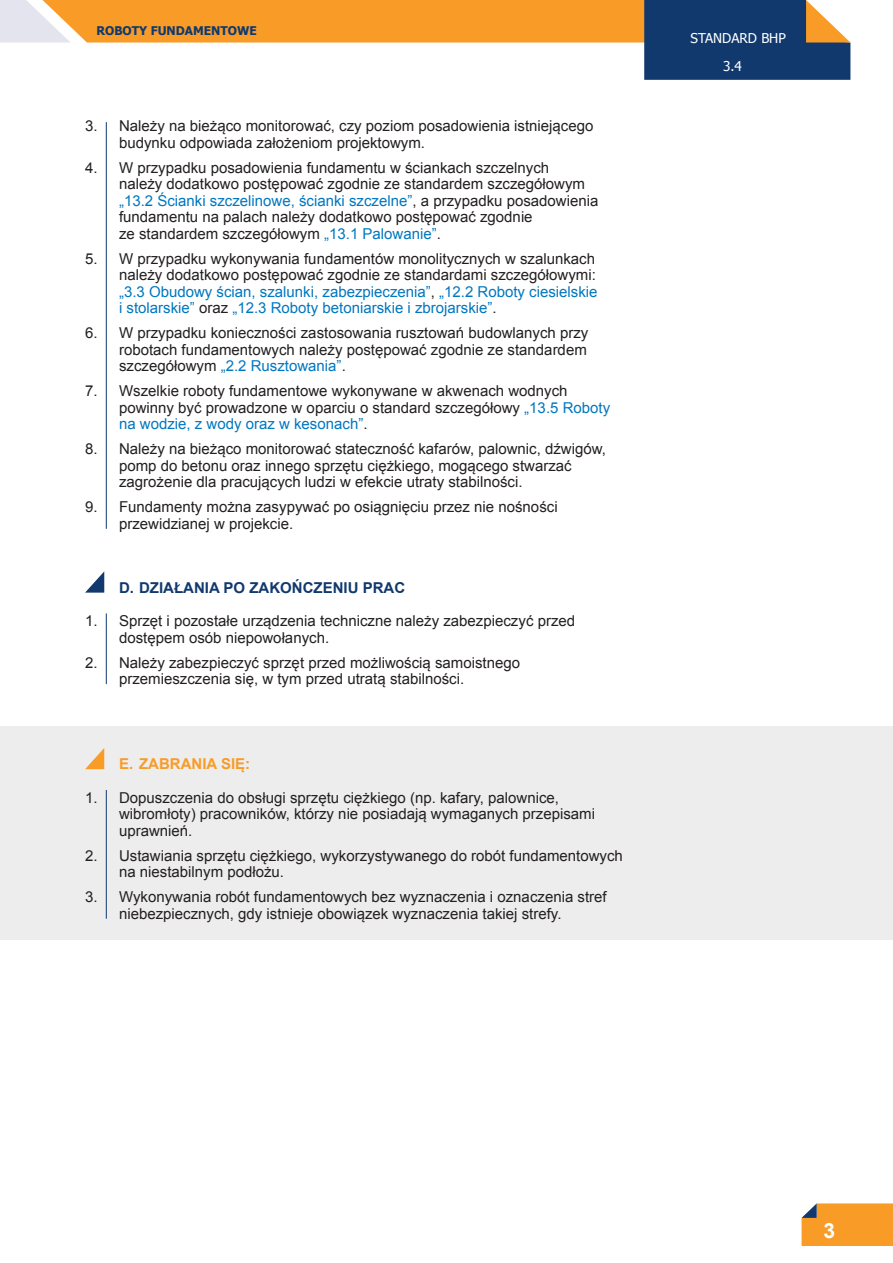
<style>
.page{position:relative;width:893px;height:1263px;background:#fff}
.page>*{position:absolute;margin:0;border:0;box-sizing:border-box;transform-origin:0 0}
.tekst{font:700 21px "Arial";color:#fff}
.Tekst_numerowany{font:15px/16.5px "Arial";color:#231f20}
.Tytulik{font:700 15px "Arial";color:#11396e}
.Tytulik-2{font:700 15px "Arial";color:#f89c27}
.t1{font:13.5px "Tahoma";color:#fff}
.t2{font:700 12px "Tahoma";color:#11396e}
.s1{color:#0077c0}
</style>
<div class="page">
<svg style="left:801px;top:1203px;width:92px;height:43px;background:#f19d32"></svg>
<svg style="left:0;top:0;width:850px;height:80px"></svg>
<hr style="left:106px;top:122px;width:1px;height:407px;background:#11396e">
<svg style="left:85px;top:571px;width:19px;height:22px"></svg>
<hr style="left:106px;top:613px;width:1px;height:71px;background:#11396e">
<div style="left:0;top:727px;width:893px;height:213px;background:#ededee"></div>
<svg style="left:85px;top:748px;width:19px;height:21px"></svg>
<hr style="left:106px;top:790px;width:1px;height:129px;background:#11396e">
<p class="t2" style="left:96px;top:23px;width:162px">ROBOTY FUNDAMENTOWE</p>
<p class="Tekst_numerowany" style="left:119px;top:118px;width:476px;text-indent:-34px">3. Należy na bieżąco monitorować, czy poziom posadowienia istniejącego budynku odpowiada założeniom projektowym.</p>
<p class="Tekst_numerowany" style="left:119px;top:159px;width:481px;text-indent:-34px">4. W przypadku posadowienia fundamentu w ściankach szczelnych<br>należy dodatkowo postępować zgodnie ze standardem szczegółowym <span class="s1">„13.2 Ścianki szczelinowe, ścianki szczelne”</span>, a przypadku posadowienia fundamentu na palach należy dodatkowo postępować zgodnie<br>ze standardem szczegółowym <span class="s1">„13.1 Palowanie”</span>.</p>
<p class="Tekst_numerowany" style="left:119px;top:250px;width:480px;text-indent:-34px">5. W przypadku wykonywania fundamentów monolitycznych w szalunkach należy dodatkowo postępować zgodnie ze standardami szczegółowymi: <span class="s1">„3.3 Obudowy ścian, szalunki, zabezpieczenia”</span>, <span class="s1">„12.2 Roboty ciesielskie i stolarskie”</span> oraz <span class="s1">„12.3 Roboty betoniarskie i zbrojarskie”</span>.</p>
<p class="Tekst_numerowany" style="left:119px;top:325px;width:471px;text-align:justify;text-indent:-34px">6. W przypadku konieczności zastosowania rusztowań budowlanych przy robotach fundamentowych należy postępować zgodnie ze standardem szczegółowym <span class="s1">„2.2 Rusztowania”</span>.</p>
<p class="Tekst_numerowany" style="left:119px;top:383px;width:493px;text-indent:-34px">7. Wszelkie roboty fundamentowe wykonywane w akwenach wodnych powinny być prowadzone w oparciu o standard szczegółowy <span class="s1">„13.5 Roboty na wodzie, z wody oraz w kesonach”</span>.</p>
<p class="Tekst_numerowany" style="left:119px;top:441px;width:488px;text-indent:-34px">8. Należy na bieżąco monitorować stateczność kafarów, palownic, dźwigów, pomp do betonu oraz innego sprzętu ciężkiego, mogącego stwarzać zagrożenie dla pracujących ludzi w efekcie utraty stabilności.</p>
<p class="Tekst_numerowany" style="left:119px;top:499px;width:440px;text-indent:-34px">9. Fundamenty można zasypywać po osiągnięciu przez nie nośności przewidzianej w projekcie.</p>
<p class="Tytulik" style="left:119px;top:577px;width:288px">D. DZIAŁANIA PO ZAKOŃCZENIU PRAC</p>
<p class="Tekst_numerowany" style="left:119px;top:613px;width:458px;text-indent:-34px">1. Sprzęt i pozostałe urządzenia techniczne należy zabezpieczyć przed dostępem osób niepowołanych.</p>
<p class="Tekst_numerowany" style="left:119px;top:654px;width:402px;text-indent:-34px">2. Należy zabezpieczyć sprzęt przed możliwością samoistnego przemieszczenia się, w tym przed utratą stabilności.</p>
<p class="Tytulik-2" style="left:119px;top:754px;width:133px">E. ZABRANIA SIĘ:</p>
<p class="Tekst_numerowany" style="left:119px;top:789px;width:477px;text-indent:-34px">1. Dopuszczenia do obsługi sprzętu ciężkiego (np. kafary, palownice, wibromłoty) pracowników, którzy nie posiadają wymaganych przepisami uprawnień.</p>
<p class="Tekst_numerowany" style="left:119px;top:847px;width:505px;text-indent:-34px">2. Ustawiania sprzętu ciężkiego, wykorzystywanego do robót fundamentowych na niestabilnym podłożu.</p>
<p class="Tekst_numerowany" style="left:119px;top:889px;width:489px;text-indent:-34px">3. Wykonywania robót fundamentowych bez wyznaczenia i oznaczenia stref niebezpiecznych, gdy istnieje obowiązek wyznaczenia takiej strefy.</p>
<p class="t1" style="left:691px;top:29px;width:97px">STANDARD BHP</p>
<p class="t1" style="left:723px;top:57px;width:20px">3.4</p>
<p class="tekst" style="left:823px;top:1217px;width:13px">3</p>
</div>
